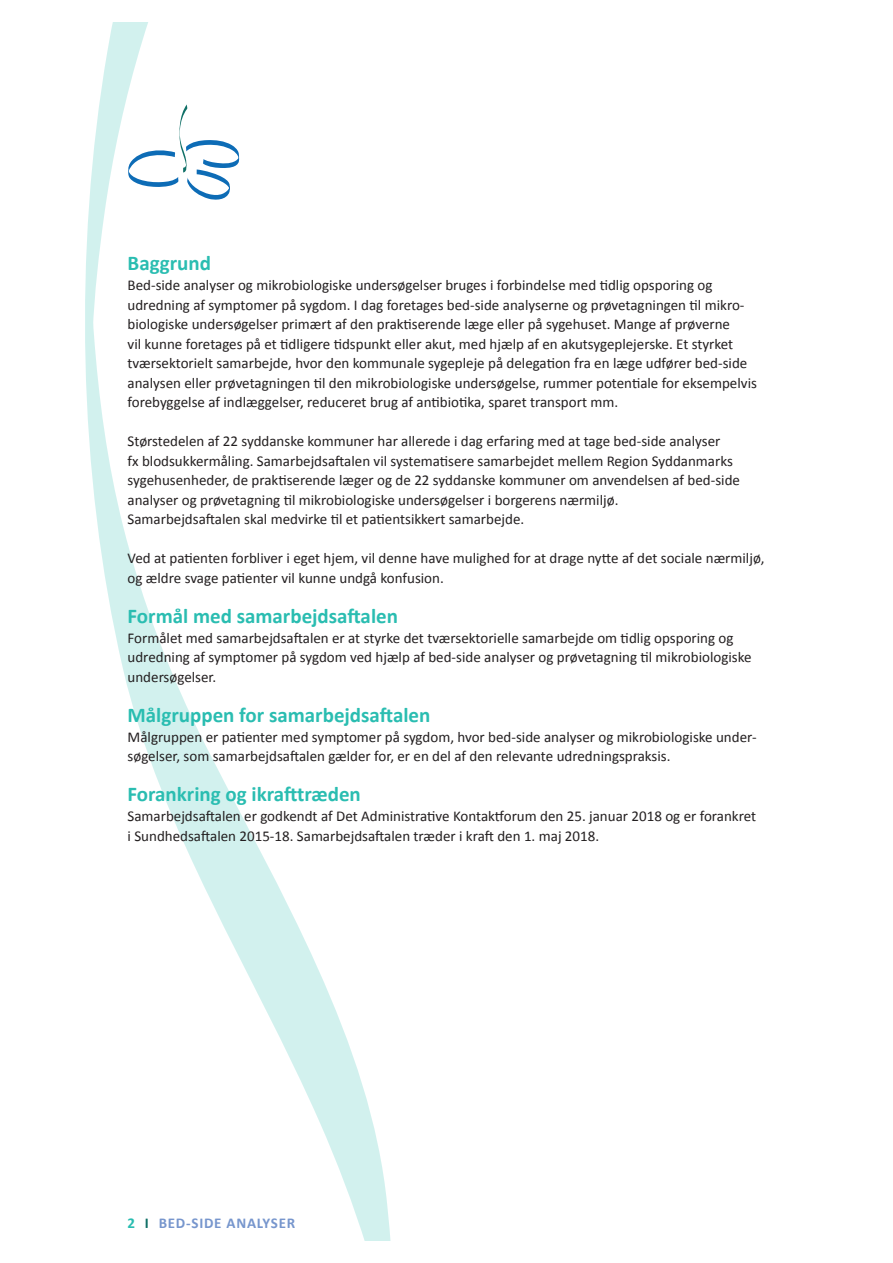
<style>
.page{position:relative;width:893px;height:1263px;background:#fff}
.page>*{position:absolute;margin:0;border:0;box-sizing:border-box;transform-origin:0 0}
.t1{font:700 21px "Calibri";color:#2abdb1}
.t2{font:15px/19.5px "Calibri";color:#231f20}
.t3{font:700 15px "Calibri";letter-spacing:.05em;color:#7796cd}
.s1{color:#2abdb1}
.s2{color:#107067}
</style>
<div class="page">
<svg style="left:85px;top:22px;width:306px;height:1219px"></svg>
<h3 class="t1" style="left:128px;top:250px;width:85px">Baggrund</h3>
<p class="t2" style="left:128px;top:276px;width:631px">Bed-side analyser og mikrobiologiske undersøgelser bruges i forbindelse med tidlig opsporing og udredning af symptomer på sygdom. I dag foretages bed-side analyserne og prøvetagningen til mikro&shy;biologiske undersøgelser primært af den praktiserende læge eller på sygehuset. Mange af prøverne<br>vil kunne foretages på et tidligere tidspunkt eller akut, med hjælp af en akutsygeplejerske. Et styrket tværsektorielt samarbejde, hvor den kommunale sygepleje på delegation fra en læge udfører bed-side analysen eller prøvetagningen til den mikrobiologiske undersøgelse, rummer potentiale for eksempelvis forebyggelse af indlæggelser, reduceret brug af antibiotika, sparet transport mm.</p>
<p class="t2" style="left:128px;top:432px;width:614px">Størstedelen af 22 syddanske kommuner har allerede i dag erfaring med at tage bed-side analyser<br>fx blodsukkermåling. Samarbejdsaftalen vil systematisere samarbejdet mellem Region Syddanmarks sygehusenheder, de praktiserende læger og de 22 syddanske kommuner om anvendelsen af bed-side analyser og prøvetagning til mikrobiologiske undersøgelser i borgerens nærmiljø.<br>Samarbejdsaftalen skal medvirke til et patientsikkert samarbejde.</p>
<p class="t2" style="left:128px;top:549px;width:638px">Ved at patienten forbliver i eget hjem, vil denne have mulighed for at drage nytte af det sociale nærmiljø, og ældre svage patienter vil kunne undgå konfusion.</p>
<h3 class="t1" style="left:128px;top:602px;width:272px">Formål med samarbejdsaftalen</h3>
<p class="t2" style="left:128px;top:628px;width:625px">Formålet med samarbejdsaftalen er at styrke det tværsektorielle samarbejde om tidlig opsporing og udredning af symptomer på sygdom ved hjælp af bed-side analyser og prøvetagning til mikrobiologiske</p>
<p class="t2" style="left:128px;top:667px;width:90px">undersøgelser.</p>
<h3 class="t1" style="left:128px;top:701px;width:304px">Målgruppen for samarbejdsaftalen</h3>
<p class="t2" style="left:128px;top:727px;width:630px">Målgruppen er patienter med symptomer på sygdom, hvor bed-side analyser og mikrobiologiske under&shy;søgelser, som samarbejdsaftalen gælder for, er en del af den relevante udredningspraksis.</p>
<h3 class="t1" style="left:128px;top:781px;width:235px">Forankring og ikrafttræden</h3>
<p class="t2" style="left:128px;top:807px;width:630px">Samarbejdsaftalen er godkendt af Det Administrative Kontaktforum den 25. januar 2018 og er forankret i Sundhedsaftalen 2015-18. Samarbejdsaftalen træder i kraft den 1. maj 2018.</p>
<p class="t3" style="left:128px;top:1213px;width:169px"><span class="s1">2</span> <span class="s2">I</span> BED-SIDE ANALYSER</p>
</div>
